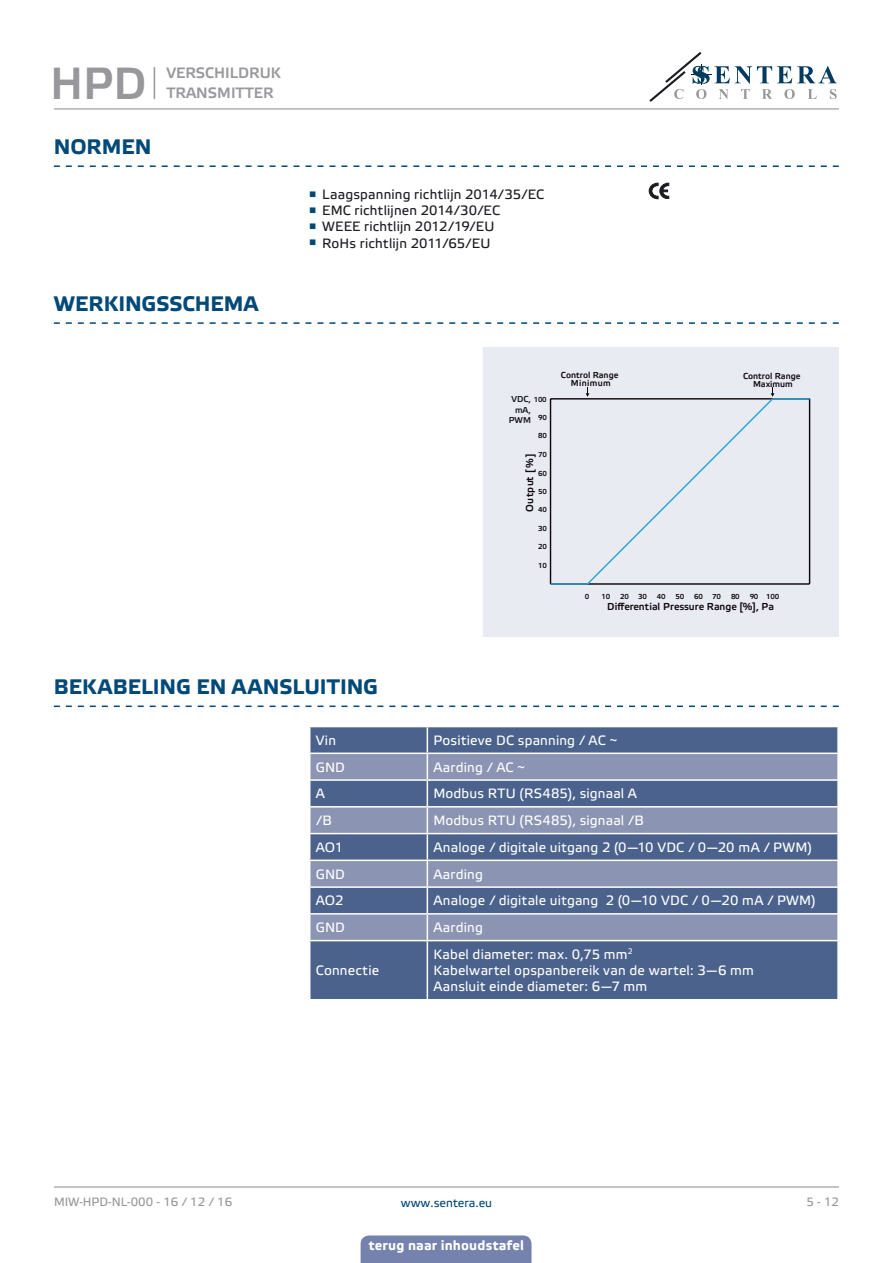
<style>
.page{position:relative;width:893px;height:1263px;background:#fff}
.page>*{position:absolute;margin:0;border:0;box-sizing:border-box;transform-origin:0 0}
.t1{font:45px "Etelka Medium Pro";color:#98989c}
.t2{font:700 21px "Etelka Text Pro";letter-spacing:.005em;color:#004978}
.t3{font:15px "Etelka Medium Pro";color:#98989c}
.t4{font:13.5px/16.2px "Etelka Text Pro";letter-spacing:.015em;color:#fff}
.t5{font:13.5px "Etelka Text Pro";letter-spacing:.015em;color:#1b1c20}
.t6{font:700 13.5px "Etelka Text Pro";letter-spacing:.01em;color:#fff}
.t7{font:12px "Etelka Text Pro";color:#98989c}
.t8{font:12px "Etelka Text Pro";color:#004978}
.t9{font:10.05px "Etelka Medium Pro";letter-spacing:.01em;color:#0e080d}
.t10{font:8.7px/7.5px "Etelka Medium Pro";color:#0e080d;text-align:center}
.t11{font:8.7px/10.4px "Etelka Medium Pro";color:#1b1c20;text-align:right}
.t12{font:7.2px "Etelka Medium Pro";letter-spacing:-.035em;color:#0e080d}
</style>
<div class="page">
<hr style="left:54px;top:108px;width:785px;height:1px;background:#98989c">
<hr style="left:54px;top:1186px;width:785px;height:1px;background:#98989c">
<svg style="left:649px;top:52px;width:188px;height:50px"></svg>
<div style="left:361px;top:1235px;width:170px;height:28px;background:#7482ad"></div>
<svg style="left:54px;top:165px;width:785px;height:2px"></svg>
<svg style="left:54px;top:322px;width:785px;height:2px"></svg>
<svg style="left:54px;top:705px;width:785px;height:2px"></svg>
<svg style="left:649px;top:183px;width:20px;height:16px"></svg>
<div style="left:480px;top:347px;width:359px;height:290px;background:#e9ebf3"></div>
<div style="left:478px;top:347px;width:5px;height:290px;background:#fff"></div>
<hr style="left:809px;top:399px;width:1px;height:185px;background:#0e080d">
<hr style="left:550px;top:583px;width:260px;height:2px;background:#0e080d">
<hr style="left:773px;top:398px;width:37px;height:2px;background:#30a3d3">
<svg style="left:549px;top:387px;width:226px;height:198px"></svg>
<div style="left:310px;top:727px;width:527px;height:272px;background:#4b628c"></div>
<svg style="left:310px;top:754px;width:527px;height:186px;background:#7180a3"></svg>
<hr style="left:309px;top:752px;width:118px;height:2px;background:#fff">
<hr style="left:427px;top:752px;width:412px;height:2px;background:#fff">
<hr style="left:309px;top:779px;width:118px;height:2px;background:#fff">
<hr style="left:427px;top:779px;width:412px;height:2px;background:#fff">
<hr style="left:309px;top:806px;width:118px;height:1px;background:#fff">
<hr style="left:427px;top:806px;width:412px;height:1px;background:#fff">
<hr style="left:309px;top:833px;width:118px;height:1px;background:#fff">
<hr style="left:427px;top:833px;width:412px;height:1px;background:#fff">
<hr style="left:309px;top:859px;width:118px;height:2px;background:#fff">
<hr style="left:427px;top:859px;width:412px;height:2px;background:#fff">
<hr style="left:309px;top:886px;width:118px;height:2px;background:#fff">
<hr style="left:427px;top:886px;width:412px;height:2px;background:#fff">
<hr style="left:309px;top:913px;width:118px;height:1px;background:#fff">
<hr style="left:427px;top:913px;width:412px;height:1px;background:#fff">
<svg style="left:427px;top:727px;width:1px;height:213px"></svg>
<hr style="left:309px;top:940px;width:118px;height:1px;background:#fff">
<hr style="left:427px;top:940px;width:412px;height:1px;background:#fff">
<hr style="left:427px;top:941px;width:1px;height:58px;background:#fff">
<hr style="left:154px;top:67px;width:1px;height:32px;background:#98989c">
<h1 class="t1" style="left:50px;top:59px;width:98px">HPD</h1>
<h2 class="t2" style="left:54px;top:135px;width:99px">NORMEN</h2>
<p class="t3" style="left:166px;top:65px;width:116px">VERSCHILDRUK</p>
<p class="t3" style="left:166px;top:84px;width:109px">TRANSMITTER</p>
<h2 class="t2" style="left:54px;top:292px;width:206px">WERKINGSSCHEMA</h2>
<p class="t5" style="left:309px;top:187px;width:237px"><sup>■</sup> Laagspanning richtlijn 2014/35/EC</p>
<p class="t5" style="left:309px;top:203px;width:193px"><sup>■</sup> EMC richtlijnen 2014/30/EC</p>
<p class="t5" style="left:309px;top:219px;width:187px"><sup>■</sup> WEEE richtlijn 2012/19/EU</p>
<p class="t5" style="left:309px;top:236px;width:183px"><sup>■</sup> RoHs richtlijn 2011/65/EU</p>
<p class="t11" style="left:509px;top:395px;width:24px">VDC, mA,<br>PWM</p>
<p class="t12" style="left:534px;top:395px;width:15px">100</p>
<p class="t12" style="left:538px;top:414px;width:10px">90</p>
<p class="t12" style="left:538px;top:432px;width:10px">80</p>
<p class="t12" style="left:538px;top:451px;width:10px">70</p>
<p class="t9" style="left:524px;top:512px;width:60px;rotate:-90deg">Output [%]</p>
<p class="t12" style="left:538px;top:469px;width:10px">60</p>
<p class="t12" style="left:538px;top:487px;width:10px">50</p>
<p class="t12" style="left:538px;top:506px;width:10px">40</p>
<p class="t12" style="left:538px;top:525px;width:10px">30</p>
<p class="t12" style="left:538px;top:543px;width:10px">20</p>
<p class="t12" style="left:538px;top:561px;width:10px">10</p>
<p class="t10" style="left:561px;top:372px;width:59px">Control Range<br>Minimum</p>
<p class="t10" style="left:743px;top:373px;width:59px">Control Range<br>Maximum</p>
<p class="t12" style="left:585px;top:592px;width:6px">0</p>
<p class="t12" style="left:601px;top:592px;width:10px">10</p>
<p class="t12" style="left:620px;top:592px;width:10px">20</p>
<p class="t12" style="left:638px;top:592px;width:10px">30</p>
<p class="t12" style="left:657px;top:592px;width:10px">40</p>
<p class="t12" style="left:676px;top:592px;width:10px">50</p>
<p class="t12" style="left:694px;top:592px;width:10px">60</p>
<p class="t12" style="left:712px;top:592px;width:10px">70</p>
<p class="t12" style="left:731px;top:592px;width:10px">80</p>
<p class="t12" style="left:750px;top:592px;width:31px">90 100</p>
<p class="t9" style="left:607px;top:601px;width:168px">Differential Pressure Range [%], Pa</p>
<h2 class="t2" style="left:54px;top:675px;width:326px">BEKABELING EN AANSLUITING</h2>
<p class="t4" style="left:316px;top:733px;width:22px">Vin</p>
<p class="t4" style="left:433px;top:733px;width:186px">Positieve DC spanning / AC ~</p>
<p class="t4" style="left:316px;top:760px;width:31px">GND</p>
<p class="t4" style="left:433px;top:760px;width:94px">Aarding / AC ~</p>
<p class="t4" style="left:316px;top:786px;width:11px">A</p>
<p class="t4" style="left:433px;top:786px;width:205px">Modbus RTU (RS485), signaal A</p>
<p class="t4" style="left:316px;top:813px;width:18px">/B</p>
<p class="t4" style="left:433px;top:813px;width:212px">Modbus RTU (RS485), signaal /B</p>
<p class="t4" style="left:316px;top:840px;width:29px">AO1</p>
<p class="t4" style="left:433px;top:840px;width:380px">Analoge / digitale uitgang 2 (0—10 VDC / 0—20 mA / PWM)</p>
<p class="t4" style="left:316px;top:867px;width:31px">GND</p>
<p class="t4" style="left:433px;top:867px;width:51px">Aarding</p>
<p class="t4" style="left:316px;top:893px;width:29px">AO2</p>
<p class="t4" style="left:433px;top:893px;width:384px">Analoge / digitale uitgang 2 (0—10 VDC / 0—20 mA / PWM)</p>
<p class="t4" style="left:316px;top:920px;width:31px">GND</p>
<p class="t4" style="left:433px;top:920px;width:51px">Aarding</p>
<p class="t4" style="left:316px;top:963px;width:65px">Connectie</p>
<p class="t4" style="left:433px;top:947px;width:322px">Kabel diameter: max. 0,75 mm<sup>2<br></sup>Kabelwartel opspanbereik van de wartel: 3—6 mm<br>Aansluit einde diameter: 6—7 mm</p>
<p class="t7" style="left:54px;top:1195px;width:180px">MIW-HPD-NL-000 - 16 / 12 / 16</p>
<p class="t8" style="left:401px;top:1196px;width:93px">www.sentera.eu</p>
<p class="t7" style="left:806px;top:1195px;width:34px">5 - 12</p>
<p class="t6" style="left:369px;top:1238px;width:157px">terug naar inhoudstafel</p>
</div>
